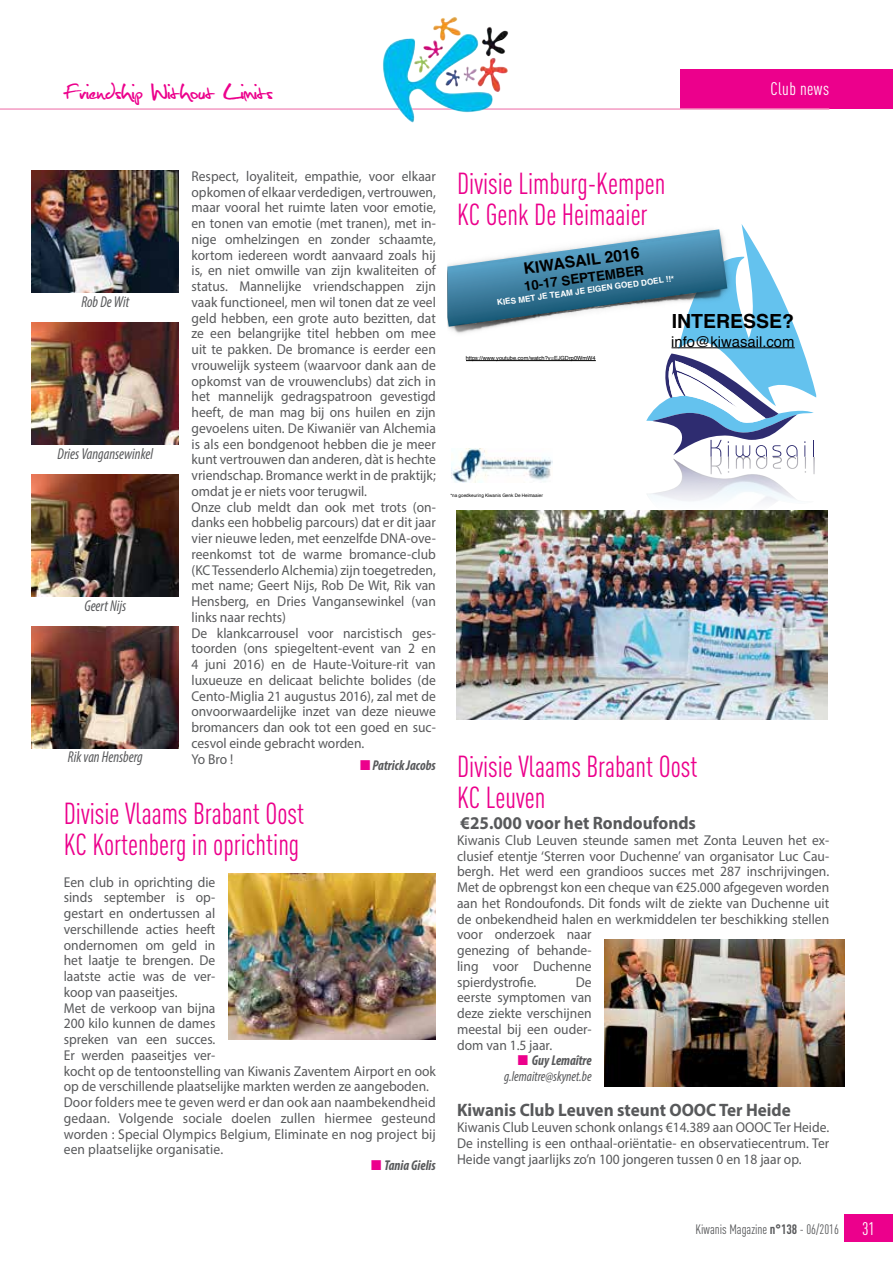
<style>
.page{position:relative;width:893px;height:1263px;background:#fff}
.page>*{position:absolute;margin:0;border:0;box-sizing:border-box;transform-origin:0 0}
.t1{font:30px/31.5px "DIN Cond";color:#ec008c;scale:.95 1}
.t2{font:29.1px "Christopherhand";color:#ec008c;scale:1.04 1}
.t3{font:700 19.5px "Helvetica";color:#000}
.t4{font:700 18px "Myriad Pro";color:#58595b;scale:.95 1}
.t5{font:18px "DIN Cond";letter-spacing:.02em;color:#fff}
.t6{font:700 15.9px "Helvetica";color:#000}
.t7{font:italic condensed 15.75px "Myriad Pro";color:#58595b;scale:.93 1}
.t8{font:14.85px "Helvetica";color:#000}
.t9{font:14.25px/15.8px "Myriad Pro";color:#58595b;scale:.95 1}
.t10{font:italic condensed 14.25px/15.8px "Myriad Pro";color:#58595b;text-align:right;scale:.95 1}
.t11{font:italic 700 condensed 14.25px "Myriad Pro";color:#58595b;scale:.95 1}
.t12{font:13.5px "DIN Cond";color:#58595b}
.t13{font:700 13.35px "Helvetica";color:#000}
.t14{font:700 8.25px "Helvetica";color:#fff}
.t15{font:5.7px "Helvetica";color:#000}
.t16{font:4.65px "Helvetica";color:#000}
.s1{color:#ec008c}
.s2{font-weight:700}
</style>
<div class="page">
<div style="left:679px;top:69px;width:214px;height:39px;background:#ec008c"></div>
<hr style="left:0;top:108px;width:829px;height:2px;background:#f49ac2">
<div style="left:844px;top:1214px;width:49px;height:28px;background:#ec008c"></div>
<img style="left:382px;top:17px;width:128px;height:106px">
<img style="left:646px;top:457px;width:170px;height:54px">
<svg style="left:465px;top:224px;width:351px;height:233px"></svg>
<img style="left:447px;top:224px;width:293px;height:115px">
<img style="left:451px;top:449px;width:101px;height:33px">
<hr style="left:671px;top:347px;width:124px;height:1px;background:#000">
<hr style="left:466px;top:360px;width:130px;height:1px;background:#000">
<img style="left:456px;top:511px;width:371px;height:208px">
<img style="left:228px;top:874px;width:208px;height:166px">
<img style="left:32px;top:170px;width:147px;height:123px">
<img style="left:32px;top:322px;width:147px;height:123px">
<img style="left:32px;top:474px;width:147px;height:123px">
<img style="left:32px;top:626px;width:147px;height:123px">
<img style="left:604px;top:940px;width:240px;height:146px">
<h2 class="t2" style="left:63px;top:80px;width:203px">Friendship Without Limits</h2>
<p class="t5" style="left:770px;top:78px;width:60px">Club news</p>
<p class="t7" style="left:81px;top:293px;width:53px">Rob De Wit</p>
<p class="t7" style="left:58px;top:445px;width:104px">Dries Vangansewinkel</p>
<p class="t7" style="left:84px;top:597px;width:47px">Geert Nijs</p>
<p class="t7" style="left:68px;top:747px;width:82px">Rik van Hensberg</p>
<p class="t9" style="left:192px;top:168px;width:259px">Respect, loyaliteit, empathie, voor elkaar opkomen of elkaar verdedigen, vertrouwen, maar vooral het ruimte laten voor emotie, en tonen van emotie (met tranen), met in&shy;nige omhelzingen en zonder schaamte, kortom iedereen wordt aanvaard zoals hij is, en niet omwille van zijn kwaliteiten of status. Mannelijke vriendschappen zijn vaak functioneel, men wil tonen dat ze veel geld hebben, een grote auto bezitten, dat ze een belangrijke titel hebben om mee uit te pakken. De bromance is eerder een vrouwelijk systeem (waarvoor dank aan de opkomst van de vrouwenclubs) dat zich in het mannelijk gedragspatroon gevestigd heeft, de man mag bij ons huilen en zijn gevoelens uiten. De Kiwaniër van Alchemia is als een bondgenoot hebben die je meer kunt vertrouwen dan anderen, dàt is hechte vriendschap. Bromance werkt in de praktijk; omdat je er niets voor terugwil.<br>Onze club meldt dan ook met trots (on&shy;danks een hobbelig parcours) dat er dit jaar vier nieuwe leden, met eenzelfde DNA-ove&shy;reenkomst tot de warme bromance-club (KC Tessenderlo Alchemia) zijn toegetreden, met name; Geert Nijs, Rob De Wit, Rik van Hensberg, en Dries Vangansewinkel (van links naar rechts)<br>De klankcarrousel voor narcistisch ges&shy;toorden (ons spiegeltent-event van 2 en 4 juni 2016) en de Haute-Voiture-rit van luxueuze en delicaat belichte bolides (de Cento-Miglia 21 augustus 2016), zal met de onvoorwaardelijke inzet van deze nieuwe bromancers dan ook tot een goed en suc&shy;cesvol einde gebracht worden.<br>Yo Bro !</p>
<p class="t11" style="left:360px;top:756px;width:81px"><span class="s1">■</span> Patrick Jacobs</p>
<h1 class="t1" style="left:64px;top:797px;width:254px">Divisie Vlaams Brabant Oost<br>KC Kortenberg in oprichting</h1>
<p class="t9" style="left:64px;top:874px;width:393px">Een club in oprichting die<br>sinds september is op-<br>gestart en ondertussen al<br>verschillende acties heeft<br>ondernomen om geld in<br>het laatje te brengen. De<br>laatste actie was de ver-<br>koop van paaseitjes.<br>Met de verkoop van bijna<br>200 kilo kunnen de dames<br>spreken van een succes.<br>Er werden paaseitjes ver-<br>kocht op de tentoonstelling van Kiwanis Zaventem Airport en ook op de verschillende plaatselijke markten werden ze aangeboden.<br>Door folders mee te geven werd er dan ook aan naambekendheid gedaan. Volgende sociale doelen zullen hiermee gesteund worden : Special Olympics Belgium, Eliminate en nog project bij een plaatselijke organisatie.</p>
<p class="t11" style="left:371px;top:1156px;width:69px"><span class="s1">■</span> Tania Gielis</p>
<h1 class="t1" style="left:457px;top:167px;width:221px">Divisie Limburg-Kempen<br>KC Genk De Heimaaier</h1>
<p class="t6" style="left:542px;top:248px;width:119px;rotate:-8deg">KIWASAIL 2016</p>
<p class="t6" style="left:522px;top:256px;width:119px;rotate:-8deg">KIWASAIL 2016</p>
<p class="t13" style="left:543px;top:268px;width:122px;rotate:-8deg">10-17 SEPTEMBER</p>
<p class="t13" style="left:523px;top:275px;width:122px;rotate:-8deg">10-17 SEPTEMBER</p>
<p class="t14" style="left:517px;top:289px;width:180px;rotate:-8deg">KIES MET JE TEAM JE EIGEN GOED DOEL !!*</p>
<h3 class="t3" style="left:692px;top:297px;width:124px">INTERESSE?</h3>
<p class="t8" style="left:692px;top:322px;width:125px">info@kiwasail.com</p>
<p class="t14" style="left:496px;top:296px;width:180px;rotate:-8deg">KIES MET JE TEAM JE EIGEN GOED DOEL !!*</p>
<h3 class="t3" style="left:672px;top:305px;width:124px">INTERESSE?</h3>
<p class="t8" style="left:671px;top:330px;width:125px">info@kiwasail.com</p>
<p class="t15" style="left:466px;top:354px;width:131px">https://www.youtube.com/watch?v=EJGDrp0WmW4</p>
<p class="t16" style="left:450px;top:492px;width:94px">*na goedkeuring Kiwanis Genk De Heimaaier</p>
<h1 class="t1" style="left:457px;top:750px;width:254px">Divisie Vlaams Brabant Oost<br>KC Leuven</h1>
<p class="t4" style="left:461px;top:811px;width:249px">€25.000 voor het Rondoufonds</p>
<p class="t9" style="left:457px;top:832px;width:393px">Kiwanis Club Leuven steunde samen met Zonta Leuven het ex&shy;clusief etentje ‘Sterren voor Duchenne’ van organisator Luc Cau&shy;bergh. Het werd een grandioos succes met 287 inschrijvingen.<br>Met de opbrengst kon een cheque van €25.000 afgegeven worden aan het Rondoufonds. Dit fonds wilt de ziekte van Duchenne uit de onbekendheid halen en werkmiddelen ter beschikking stellen voor onderzoek naar<br>genezing of behande-<br>ling voor Duchenne<br>spierdystrofie.</p>
<p class="t9" style="left:457px;top:974px;width:143px;text-align:justify;text-indent:119px">De eerste symptomen van deze ziekte verschijnen meestal bij een ouder&shy;dom van 1.5 jaar.</p>
<p class="t10" style="left:504px;top:1053px;width:93px"><span class="s1">■</span> <span class="s2">Guy Lemaître </span>g.lemaitre@skynet.be</p>
<p class="t4" style="left:457px;top:1099px;width:353px">Kiwanis Club Leuven steunt OOOC Ter Heide</p>
<p class="t9" style="left:457px;top:1119px;width:393px;text-align:justify">Kiwanis Club Leuven schonk onlangs €14.389 aan OOOC Ter Heide.<br>De instelling is een onthaal-oriëntatie- en observatiecentrum. Ter Heide vangt jaarlijks zo’n 100 jongeren tussen 0 en 18 jaar op.</p>
<p class="t12" style="left:696px;top:1221px;width:145px">Kiwanis Magazine <span class="s2">n°138</span> - 06/2016</p>
<p class="t5" style="left:862px;top:1218px;width:14px">31</p>
</div>
